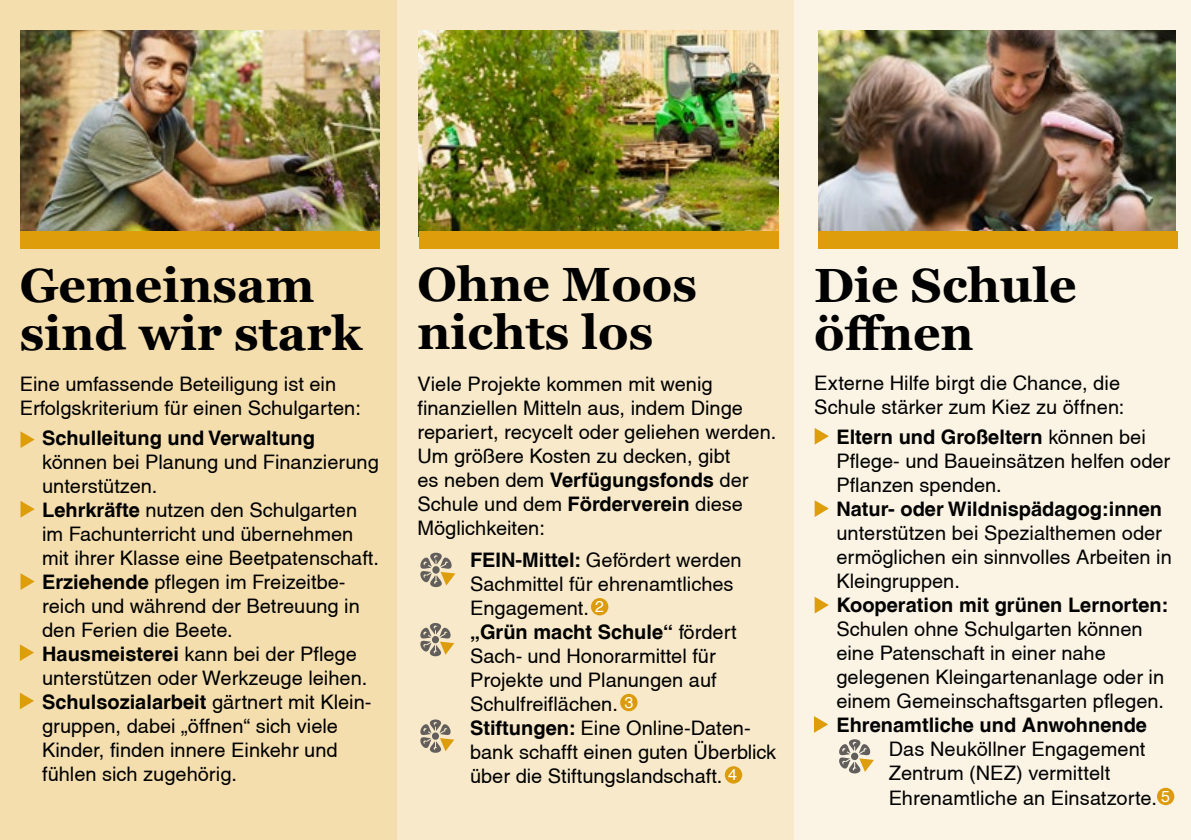
<style>
.page{position:relative;width:1191px;height:840px;background:#fff}
.page>*{position:absolute;margin:0;border:0;box-sizing:border-box;transform-origin:0 0}
.t1{font:700 48px/48px "Georgia";color:#000}
.t2{font:condensed 20px/24px "Helvetica";color:#000}
.t3{font:condensed 20px/24px "Helvetica";color:#020203}
.t4{font:700 condensed 20px "Helvetica";color:#020203}
.t5{font:700 condensed 20px "Helvetica";color:#000}
.t6{font:condensed 16px "Helvetica";color:#fff}
.s1{font-weight:700}
.s2{font-weight:700;color:#020203}
.s3{color:#020203}
.s4{font-size:16px;color:#fff}
</style>
<div class="page">
<div style="left:793px;top:1px;width:397px;height:838px;background:#fbf4e4"></div>
<div style="left:396px;top:0;width:397px;height:839px;background:#f7e9c9"></div>
<div style="left:0;top:1px;width:396px;height:838px;background:#f4deae"></div>
<svg style="left:21px;top:431px;width:14px;height:17px"></svg>
<svg style="left:21px;top:501px;width:14px;height:16px"></svg>
<svg style="left:20px;top:644px;width:14px;height:16px"></svg>
<img style="left:419px;top:31px;width:359px;height:200px">
<div style="left:419px;top:231px;width:359px;height:18px;background:#de9d0b"></div>
<img style="left:818px;top:31px;width:357px;height:200px">
<div style="left:818px;top:231px;width:359px;height:18px;background:#de9d0b"></div>
<svg style="left:21px;top:573px;width:14px;height:16px"></svg>
<img style="left:21px;top:31px;width:359px;height:200px">
<div style="left:21px;top:231px;width:359px;height:18px;background:#de9d0b"></div>
<svg style="left:20px;top:692px;width:14px;height:17px"></svg>
<div style="left:591px;top:597px;width:17px;height:18px;background:#db9b0c;border-radius:50%"></div>
<svg style="left:420px;top:552px;width:35px;height:34px"></svg>
<svg style="left:420px;top:623px;width:34px;height:33px"></svg>
<svg style="left:420px;top:719px;width:34px;height:33px"></svg>
<div style="left:620px;top:693px;width:17px;height:17px;background:#db9b0c;border-radius:50%"></div>
<div style="left:725px;top:765px;width:17px;height:18px;background:#db9b0c;border-radius:50%"></div>
<svg style="left:839px;top:739px;width:35px;height:34px"></svg>
<svg style="left:814px;top:428px;width:15px;height:16px"></svg>
<svg style="left:814px;top:500px;width:15px;height:16px"></svg>
<svg style="left:814px;top:716px;width:14px;height:16px"></svg>
<svg style="left:814px;top:596px;width:15px;height:17px"></svg>
<div style="left:1157px;top:787px;width:17px;height:17px;background:#db9b0c;border-radius:50%"></div>
<h1 class="t1" style="left:20px;top:262px;width:343px">Gemeinsam sind wir stark</h1>
<p class="t2" style="left:20px;top:371px;width:342px">Eine umfassende Beteiligung ist ein<br>Erfolgskriterium für einen Schulgarten:</p>
<p class="t5" style="left:42px;top:425px;width:274px">Schulleitung und Verwaltung</p>
<p class="t2" style="left:42px;top:449px;width:338px">können bei Planung und Finanzierung unterstützen.<br><span class="s1">Lehrkräfte</span> nutzen den Schulgarten im Fachunterricht und übernehmen mit ihrer Klasse eine Beetpatenschaft.<br><span class="s1">Erziehende</span> pflegen im Freizeitbe&shy;reich und während der Betreuung in den Ferien die Beete.<br><span class="s1">Hausmeisterei</span> kann bei der Pflege unterstützen oder Werkzeuge leihen.<br><span class="s1">Schulsozialarbeit</span> gärtnert mit Klein&shy;gruppen, dabei „öffnen“ sich viele<br>Kinder, finden innere Einkehr und fühlen sich zugehörig.</p>
<h1 class="t1" style="left:417px;top:260px;width:281px">Ohne Moos nichts los</h1>
<p class="t2" style="left:417px;top:372px;width:360px">Viele Projekte kommen mit wenig finanziellen Mitteln aus, indem Dinge repariert, recycelt oder geliehen werden.<br>Um größere Kosten zu decken, gibt<br>es neben dem <span class="s1">Verfügungsfonds</span> der Schule und dem <span class="s1">Förderverein</span> diese Möglichkeiten:</p>
<p class="t2" style="left:470px;top:547px;width:308px"><span class="s2">FEIN-Mittel:</span> <span class="s3">Gefördert werden<br>Sachmittel für ehrenamtliches<br>Engagement.<br></span><span class="s1">„Grün macht Schule“</span> fördert<br>Sach- und Honorarmittel für<br>Projekte und Planungen auf<br>Schulfreiflächen.<br><span class="s1">Stiftungen:</span> Eine Online-Daten&shy;bank schafft einen guten Überblick über die Stiftungslandschaft.</p>
<p class="t6" style="left:595px;top:596px;width:10px">2</p>
<p class="t6" style="left:624px;top:692px;width:10px">3</p>
<p class="t6" style="left:728px;top:764px;width:10px">4</p>
<h1 class="t1" style="left:814px;top:261px;width:264px">Die Schule öffnen</h1>
<p class="t2" style="left:814px;top:371px;width:312px">Externe Hilfe birgt die Chance, die<br>Schule stärker zum Kiez zu öffnen:</p>
<p class="t2" style="left:836px;top:425px;width:335px"><span class="s1">Eltern und Großeltern</span> können bei<br>Pflege- und Baueinsätzen helfen oder<br>Pflanzen spenden.</p>
<p class="t4" style="left:836px;top:496px;width:327px">Natur- oder Wildnispädagog:innen</p>
<p class="t3" style="left:836px;top:521px;width:337px">unterstützen bei Spezialthemen oder ermöglichen ein sinnvolles Arbeiten in<br>Kleingruppen.</p>
<p class="t4" style="left:836px;top:592px;width:333px">Kooperation mit grünen Lernorten:</p>
<p class="t3" style="left:836px;top:617px;width:329px">Schulen ohne Schulgarten können eine Patenschaft in einer nahe gelegenen Kleingartenanlage oder in einem Gemeinschaftsgarten pflegen.</p>
<p class="t4" style="left:836px;top:712px;width:312px">Ehrenamtliche und Anwohnende</p>
<p class="t3" style="left:889px;top:737px;width:283px">Das Neuköllner Engagement<br>Zentrum (NEZ) vermittelt<br>Ehrenamtliche an Einsatzorte. <span class="s4">5</span></p>
</div>
